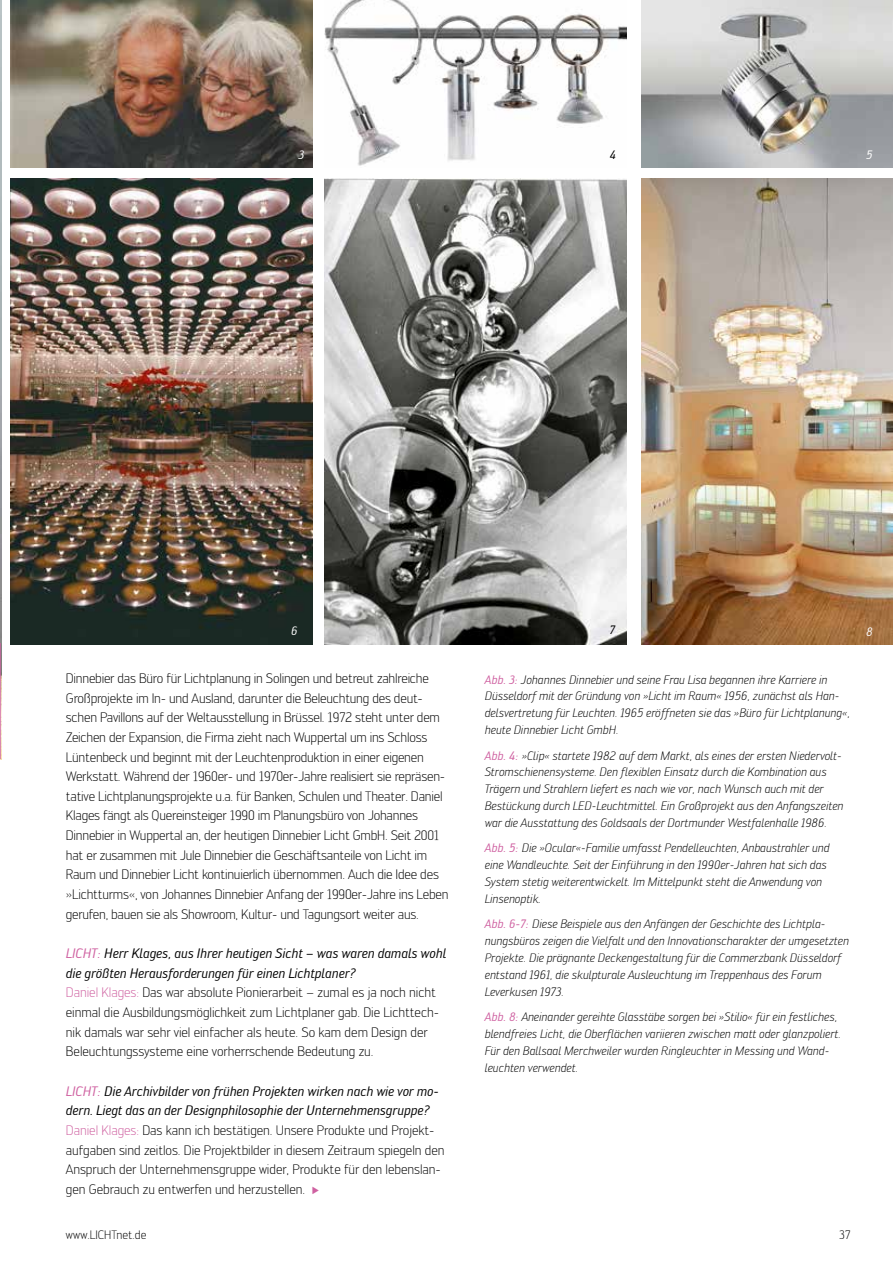
<style>
.page{position:relative;width:893px;height:1263px;background:#fff}
.page>*{position:absolute;margin:0;border:0;box-sizing:border-box;transform-origin:0 0}
.t1{font:300 13.5px/19.6px "Engel";letter-spacing:-.015em;color:#000}
.t2{font:italic 300 12px/16.8px "Engel";color:#000}
.t3{font:300 12px "Engel";color:#000}
.t4{font:italic 12px "Engel";color:#fff}
.t5{font:italic 12px "Engel";color:#000}
.s1{font-weight:400;font-style:italic;color:#cf61a1}
.s2{font-weight:400;font-style:italic}
.s3{color:#cf61a1}
.s4{font-weight:400;color:#cf61a1}
</style>
<div class="page">
<img style="left:642px;top:179px;width:251px;height:466px">
<img style="left:0;top:0;width:1px;height:644px">
<hr style="left:0;top:644px;width:1px;height:115px;background:#cf61a1">
<img style="left:11px;top:0;width:301px;height:167px">
<img style="left:642px;top:0;width:251px;height:167px">
<img style="left:325px;top:0;width:302px;height:166px">
<img style="left:11px;top:179px;width:301px;height:466px">
<img style="left:325px;top:179px;width:302px;height:466px">
<p class="t4" style="left:298px;top:148px;width:7px">3</p>
<p class="t5" style="left:610px;top:148px;width:8px">4</p>
<p class="t4" style="left:866px;top:148px;width:8px">5</p>
<p class="t4" style="left:291px;top:624px;width:8px">6</p>
<p class="t5" style="left:610px;top:623px;width:7px">7</p>
<p class="t4" style="left:866px;top:624px;width:8px">8</p>
<p class="t1" style="left:66px;top:668px;width:384px">Dinnebier das Büro für Lichtplanung in Solingen und betreut zahlreiche Großprojekte im In- und Ausland, darunter die Beleuchtung des deut&shy;schen Pavillons auf der Weltausstellung in Brüssel. 1972 steht unter dem Zeichen der Expansion, die Firma zieht nach Wuppertal um ins Schloss Lüntenbeck und beginnt mit der Leuchtenproduktion in einer eigenen Werkstatt. Während der 1960er- und 1970er-Jahre realisiert sie repräsen&shy;tative Lichtplanungsprojekte u.a. für Banken, Schulen und Theater. Daniel Klages fängt als Quereinsteiger 1990 im Planungsbüro von Johannes Dinnebier in Wuppertal an, der heutigen Dinnebier Licht GmbH. Seit 2001 hat er zusammen mit Jule Dinnebier die Geschäftsanteile von Licht im Raum und Dinnebier Licht kontinuierlich übernommen. Auch die Idee des »Lichtturms«, von Johannes Dinnebier Anfang der 1990er-Jahre ins Leben gerufen, bauen sie als Showroom, Kultur- und Tagungsort weiter aus.</p>
<p class="t1" style="left:66px;top:943px;width:382px"><span class="s1">LICHT:</span> <span class="s2">Herr Klages, aus Ihrer heutigen Sicht – was waren damals wohl die größten Herausforderungen für einen Lichtplaner?<br></span><span class="s3">Daniel Klages:</span> Das war absolute Pionierarbeit – zumal es ja noch nicht einmal die Ausbildungsmöglichkeit zum Lichtplaner gab. Die Lichttech&shy;nik damals war sehr viel einfacher als heute. So kam dem Design der Beleuchtungssysteme eine vorherrschende Bedeutung zu.</p>
<p class="t1" style="left:66px;top:1081px;width:380px"><span class="s1">LICHT:</span> <span class="s2">Die Archivbilder von frühen Projekten wirken nach wie vor mo&shy;dern. Liegt das an der Designphilosophie der Unternehmensgruppe?<br></span><span class="s3">Daniel Klages:</span> Das kann ich bestätigen. Unsere Produkte und Projekt&shy;aufgaben sind zeitlos. Die Projektbilder in diesem Zeitraum spiegeln den Anspruch der Unternehmensgruppe wider, Produkte für den lebenslan&shy;gen Gebrauch zu entwerfen und herzustellen.</p>
<p class="t2" style="left:485px;top:671px;width:367px"><span class="s4">Abb. 3:</span> Johannes Dinnebier und seine Frau Lisa begannen ihre Karriere in Düsseldorf mit der Gründung von »Licht im Raum« 1956, zunächst als Han&shy;delsvertretung für Leuchten. 1965 eröffneten sie das »Büro für Lichtplanung«, heute Dinnebier Licht GmbH.</p>
<p class="t2" style="left:485px;top:747px;width:360px"><span class="s4">Abb. 4:</span> »Clip« startete 1982 auf dem Markt, als eines der ersten Niedervolt-Stromschienensysteme. Den flexiblen Einsatz durch die Kombination aus Trägern und Strahlern liefert es nach wie vor, nach Wunsch auch mit der Bestückung durch LED-Leuchtmittel. Ein Großprojekt aus den Anfangszeiten war die Ausstattung des Goldsaals der Dortmunder Westfalenhalle 1986.</p>
<p class="t2" style="left:485px;top:840px;width:346px"><span class="s4">Abb. 5:</span> Die »Ocular«-Familie umfasst Pendelleuchten, Anbaustrahler und eine Wandleuchte. Seit der Einführung in den 1990er-Jahren hat sich das System stetig weiterentwickelt. Im Mittelpunkt steht die Anwendung von Linsenoptik.</p>
<p class="t2" style="left:485px;top:916px;width:366px"><span class="s4">Abb. 6-7:</span> Diese Beispiele aus den Anfängen der Geschichte des Lichtpla&shy;nungsbüros zeigen die Vielfalt und den Innovationscharakter der umgesetzten Projekte. Die prägnante Deckengestaltung für die Commerzbank Düsseldorf entstand 1961, die skulpturale Ausleuchtung im Treppenhaus des Forum Leverkusen 1973.</p>
<p class="t2" style="left:485px;top:1009px;width:358px"><span class="s4">Abb. 8:</span> Aneinander gereihte Glasstäbe sorgen bei »Stilio« für ein festliches, blendfreies Licht, die Oberflächen variieren zwischen matt oder glanzpoliert.<br>Für den Ballsaal Merchweiler wurden Ringleuchter in Messing und Wand&shy;leuchten verwendet.</p>
<p class="t3" style="left:66px;top:1227px;width:31px">www.licht</p>
<p class="t3" style="left:117px;top:1227px;width:32px">net.de</p>
<p class="t3" style="left:839px;top:1227px;width:13px">37</p>
</div>
